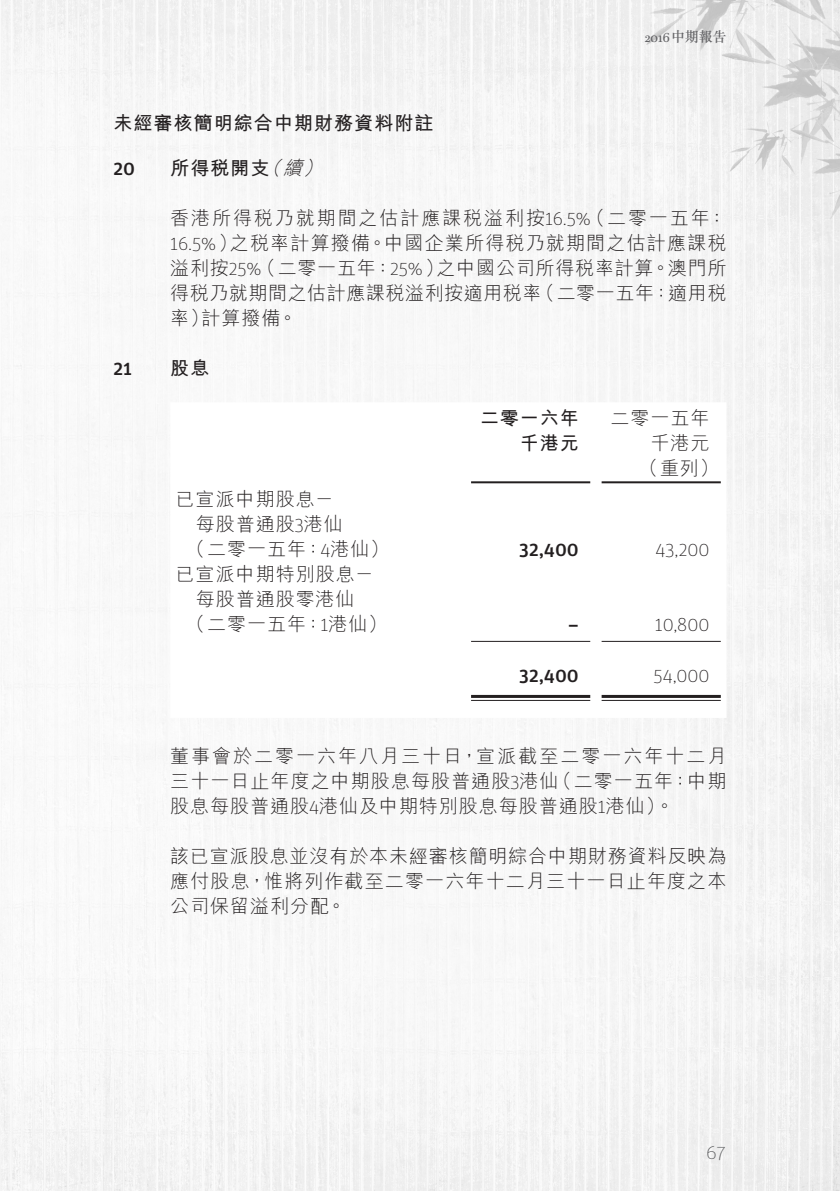
<style>
.page{position:relative;width:840px;height:1191px;background:#fff}
.page>*{position:absolute;margin:0;border:0;box-sizing:border-box;transform-origin:0 0}
.t1{font:19px/25px "M Hei HK Light B5 pc H";letter-spacing:.05em;color:#231f20;text-align:justify}
.t2{font:19px "M Hei HK Bold B5 pc H";letter-spacing:.055em;color:#231f20}
.t3{font:100 19px "Unit";color:#231f20}
.t4{font:500 19px "Unit";color:#231f20}
.t5{font:100 19px "Unit";color:#57585a;scale:1.05 1}
.t6{font:14px "Plantagenet Cherokee";color:#636366}
.s1{font-family:"M Sung HK Medium B5 pc H"}
.s2{font-family:"M Hei HK Light B5 pc H";font-style:italic}
.s3{font-family:"Unit";font-weight:100}
</style>
<div class="page">
<img style="left:0;top:0;width:839px;height:1191px">
<svg style="left:170px;top:402px;width:556px;height:316px"></svg>
<hr style="left:471px;top:481px;width:119px;height:2px;background:#231f20">
<hr style="left:601px;top:481px;width:119px;height:2px;background:#231f20">
<hr style="left:471px;top:641px;width:119px;height:1px;background:#231f20">
<hr style="left:601px;top:641px;width:119px;height:1px;background:#231f20">
<hr style="left:471px;top:695px;width:119px;height:3px;background:#231f20">
<hr style="left:471px;top:700px;width:119px;height:1px;background:#231f20">
<hr style="left:601px;top:695px;width:119px;height:3px;background:#231f20">
<hr style="left:601px;top:700px;width:119px;height:1px;background:#231f20">
<p class="t6" style="left:644px;top:32px;width:83px">2016<span class="s1">中期報告</span></p>
<p class="t2" style="left:113px;top:116px;width:321px">未經審核簡明綜合中期財務資料附註</p>
<p class="t4" style="left:113px;top:157px;width:23px">20</p>
<p class="t2" style="left:170px;top:160px;width:158px">所得稅開支<span class="s2">（續）</span></p>
<p class="t1" style="left:170px;top:208px;width:557px">香港所得稅乃就期間之估計應課稅溢利按<span class="s3">16.5%</span>（二零一五年：<span class="s3">16.5%</span>）之稅率計算撥備。中國企業所得稅乃就期間之估計應課稅溢利按<span class="s3">25%</span>（二零一五年：<span class="s3">25%</span>）之中國公司所得稅率計算。澳門所得稅乃就期間之估計應課稅溢利按適用稅率（二零一五年：適用稅率）計算撥備。</p>
<p class="t4" style="left:113px;top:357px;width:20px">21</p>
<p class="t2" style="left:170px;top:360px;width:41px">股息</p>
<p class="t2" style="left:479px;top:410px;width:100px">二零一六年</p>
<p class="t1" style="left:610px;top:408px;width:100px">二零一五年</p>
<p class="t2" style="left:519px;top:435px;width:60px">千港元</p>
<p class="t1" style="left:638px;top:433px;width:81px;text-align:center">千港元（重列）</p>
<p class="t1" style="left:176px;top:489px;width:159px">已宣派中期股息－</p>
<p class="t1" style="left:196px;top:514px;width:148px">每股普通股<span class="s3">3</span>港仙</p>
<p class="t1" style="left:186px;top:539px;width:204px">（二零一五年：<span class="s3">4</span>港仙）</p>
<p class="t4" style="left:519px;top:538px;width:61px">32,400</p>
<p class="t3" style="left:655px;top:538px;width:55px">43,200</p>
<p class="t1" style="left:176px;top:564px;width:199px">已宣派中期特別股息－</p>
<p class="t1" style="left:196px;top:589px;width:160px">每股普通股零港仙</p>
<p class="t1" style="left:186px;top:614px;width:202px">（二零一五年：<span class="s3">1</span>港仙）</p>
<p class="t4" style="left:568px;top:613px;width:12px">–</p>
<p class="t3" style="left:654px;top:613px;width:56px">10,800</p>
<p class="t4" style="left:519px;top:663px;width:61px">32,400</p>
<p class="t3" style="left:653px;top:664px;width:57px">54,000</p>
<p class="t1" style="left:170px;top:746px;width:557px">董事會於二零一六年八月三十日，宣派截至二零一六年十二月三十一日止年度之中期股息每股普通股<span class="s3">3</span>港仙（二零一五年：中期股息每股普通股<span class="s3">4</span>港仙及中期特別股息每股普通股<span class="s3">1</span>港仙）。</p>
<p class="t1" style="left:170px;top:846px;width:557px">該已宣派股息並沒有於本未經審核簡明綜合中期財務資料反映為應付股息，惟將列作截至二零一六年十二月三十一日止年度之本公司保留溢利分配。</p>
<p class="t5" style="left:705px;top:1141px;width:20px">67</p>
</div>
